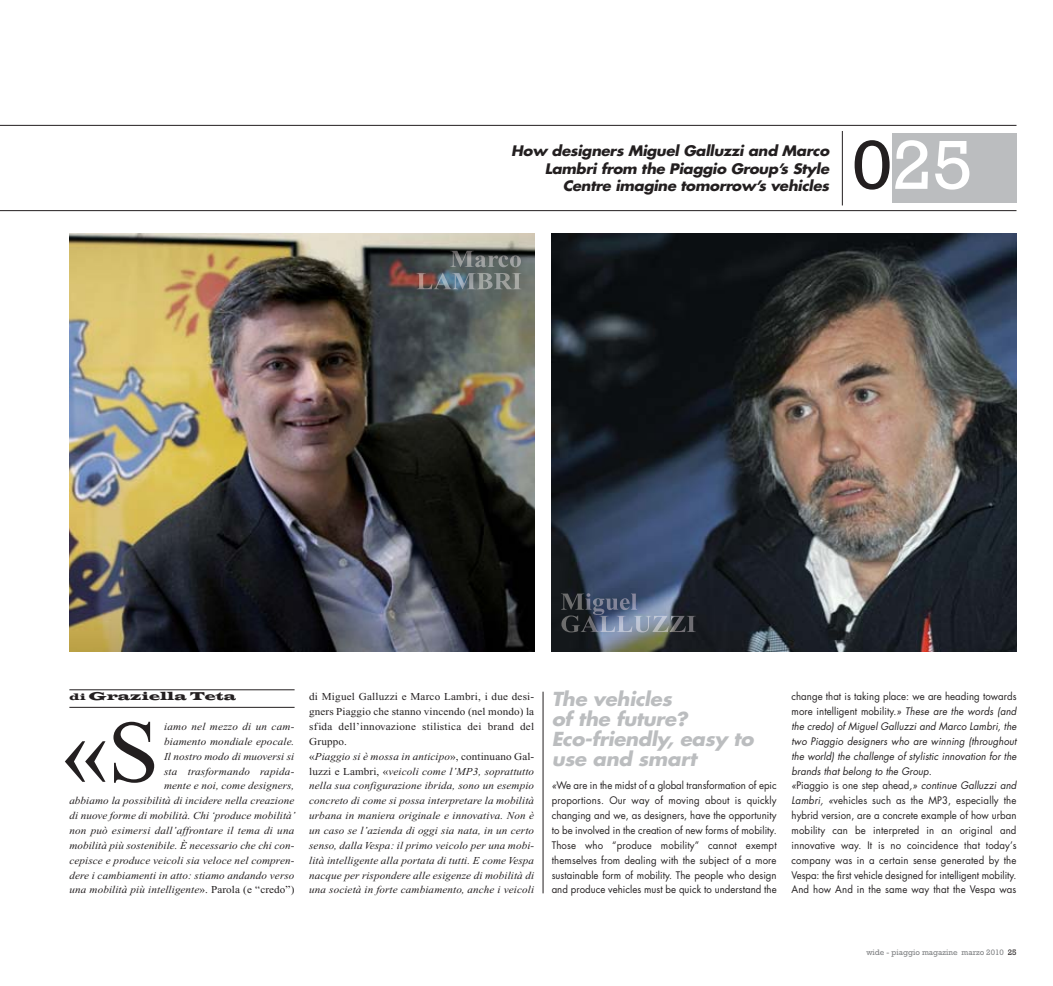
<style>
.page{position:relative;width:1053px;height:986px;background:#fff}
.page>*{position:absolute;margin:0;border:0;box-sizing:border-box;transform-origin:0 0}
.t1{font:88.2px "Times New Roman";color:#231f20;scale:1.05 1}
.t2{font:70.65px "Rockwell";color:#fff;scale:1.05 1}
.t3{font:italic 700 18.9px/19.8px "Futura";color:#bbbdbf;scale:1.05 1}
.t4{font:italic 700 14.17px/17.3px "Futura";color:#231f20;text-align:right;scale:1.05 1}
.t5{font:11.7px "Latin Wide";color:#231f20;scale:1.05 1}
.t6{font:italic 10.58px/14.8px "Times New Roman";letter-spacing:.01em;color:#231f20;text-align:right;scale:1.05 1}
.t7{font:10.12px/14.8px "Futura";letter-spacing:.005em;color:#231f20;text-align:justify;scale:.95 1}
.t8{font:8.1px "Rockwell";color:#808284}
.s1{color:#231f20}
.s2{font-size:9.45px}
.s3{font-style:normal}
.s4{font-style:italic}
</style>
<div class="page">
<img style="left:0;top:124px;width:1017px;height:770px">
<h3 class="t4" style="left:511px;top:143px;width:307px">How designers Miguel Galluzzi and Marco<br>Lambri from the Piaggio Group’s Style<br>Centre imagine tomorrow’s vehicles</h3>
<h2 class="t2" style="left:852px;top:141px;width:116px"><span class="s1">0</span>25</h2>
<p class="t5" style="left:69px;top:692px;width:160px"><span class="s2">di</span> Graziella Teta</p>
<h1 class="t1" style="left:62px;top:720px;width:94px">«S</h1>
<p class="t6" style="left:69px;top:720px;width:217px">iamo nel mezzo di un cam-<br>biamento mondiale epocale.<br>Il nostro modo di muoversi si<br>sta trasformando rapida-<br>mente e noi, come designers,<br>abbiamo la possibilità di incidere nella creazione di nuove forme di mobilità. Chi ‘produce mobilità’ non può esimersi dall’affrontare il tema di una mobilità più sostenibile. È necessario che chi con&shy;cepisce e produce veicoli sia veloce nel compren&shy;dere i cambiamenti in atto: stiamo andando verso una mobilità più intelligente<span class="s3">». Parola (e “credo”)</span></p>
<p class="t6" style="left:309px;top:690px;width:216px;text-align:left"><span class="s3">di Miguel Galluzzi e Marco Lambri, i due desi&shy;gners Piaggio che stanno vincendo (nel mondo) la sfida dell’innovazione stilistica dei brand del Gruppo.<br>«</span>Piaggio si è mossa in anticipo<span class="s3">», continuano Gal&shy;luzzi e Lambri, «</span>veicoli come l’MP3, soprattutto nella sua configurazione ibrida, sono un esempio concreto di come si possa interpretare la mobilità urbana in maniera originale e innovativa. Non è un caso se l’azienda di oggi sia nata, in un certo senso, dalla Vespa: il primo veicolo per una mobi&shy;lità intelligente alla portata di tutti. E come Vespa nacque per rispondere alle esigenze di mobilità di una società in forte cambiamento, anche i veicoli</p>
<h3 class="t3" style="left:552px;top:691px;width:197px">The vehicles<br>of the future?<br>Eco-friendly, easy to use and smart</h3>
<p class="t7" style="left:552px;top:779px;width:238px"><span class="s4">«</span>We are in the midst of a global transformation of epic proportions. Our way of moving about is quickly changing and we, as designers, have the opportunity to be involved in the creation of new forms of mobility.<br>Those who “produce mobility” cannot exempt themselves from dealing with the subject of a more sustainable form of mobility. The people who design and produce vehicles must be quick to understand the</p>
<p class="t7" style="left:792px;top:690px;width:240px;text-align:left">change that is taking place: we are heading towards more intelligent mobility.<span class="s4">» These are the words (and the credo) of Miguel Galluzzi and Marco Lambri, the two Piaggio designers who are winning (throughout the world) the challenge of stylistic innovation for the brands that belong to the Group.<br>«</span>P i a g g i o i s o n e step a h ea d<span class="s4">,» continue Galluzzi and Lambri, «</span>vehicles such as the MP3, especially the hybrid version, are a concrete example of how urban mobility can be interpreted in an original and innovative way. It is no coincidence that today’s company was in a certain sense generated by the Vespa: the first vehicle designed for intelligent mobility.<br>And how And in the same way that the Vespa was</p>
<p class="t8" style="left:866px;top:949px;width:152px">wide - piaggio magazine marzo 2010 <span class="s1">25</span></p>
</div>
